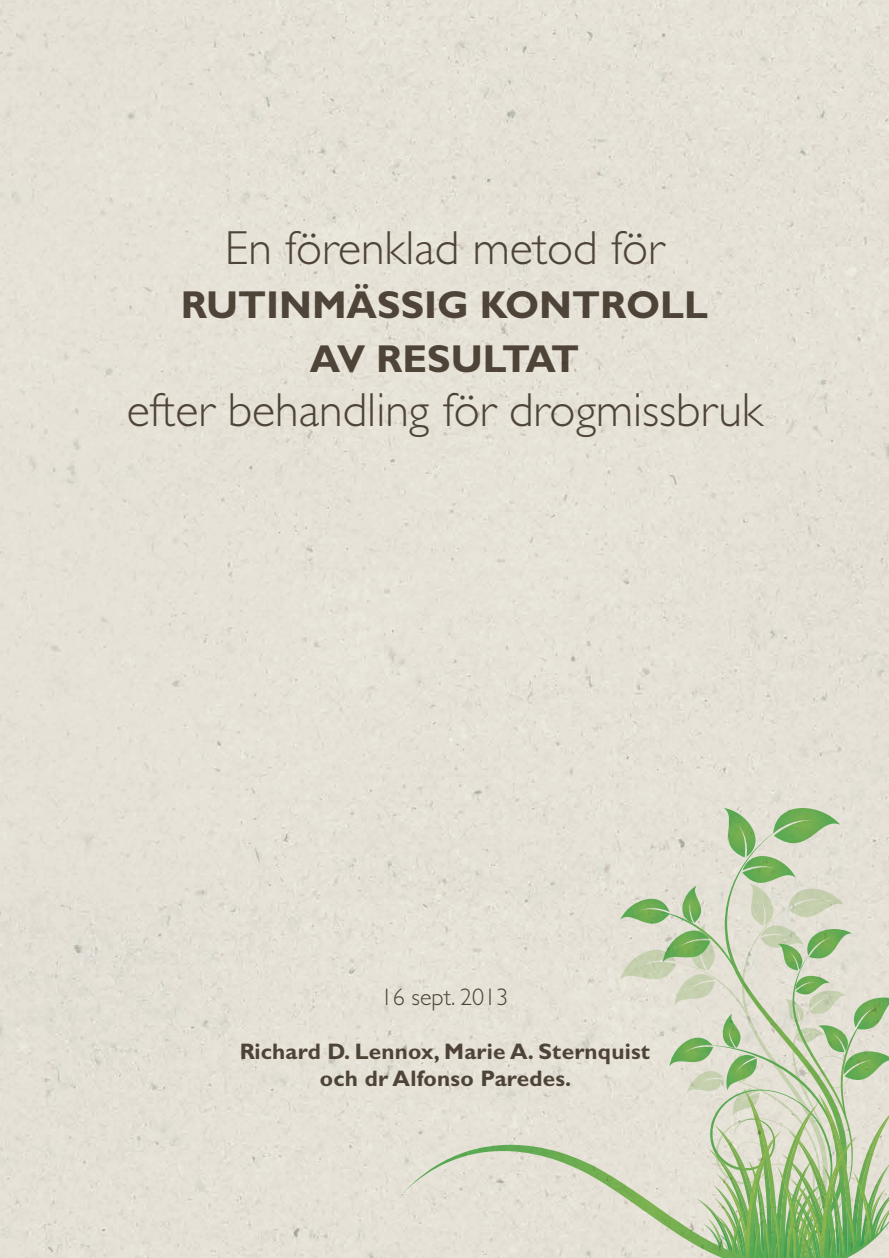
<style>
.page{position:relative;width:889px;height:1258px;background:#fff}
.page>*{position:absolute;margin:0;border:0;box-sizing:border-box;transform-origin:0 0}
.t1{font:300 48px "Gill Sans Std";color:#584d43}
.t2{font:700 39px/54px "Gill Sans Std";color:#584d43;text-align:center}
.t3{font:300 24px "Gill Sans Std";color:#584d43}
.t4{font:700 22.5px/27px "Gill Sans Std";letter-spacing:.01em;color:#584d43;text-align:center}
</style>
<div class="page">
<div style="left:0;top:0;width:889px;height:1257px;background:#e5e1d6"></div>
<svg style="left:400px;top:1144px;width:220px;height:113px;background:#ddddce"></svg>
<svg style="left:620px;top:808px;width:269px;height:450px;background:#c8d4b7"></svg>
<h1 class="t1" style="left:225px;top:221px;width:441px">En förenklad metod för</h1>
<h2 class="t2" style="left:181px;top:278px;width:529px">rutinmässig kontroll av resultat</h2>
<h1 class="t1" style="left:126px;top:383px;width:637px">efter behandling för drogmissbruk</h1>
<p class="t3" style="left:381px;top:983px;width:129px">16 sept. 2013</p>
<p class="t4" style="left:239px;top:1037px;width:412px">Richard D. Lennox, Marie A. Sternquist och dr Alfonso Paredes.</p>
</div>
